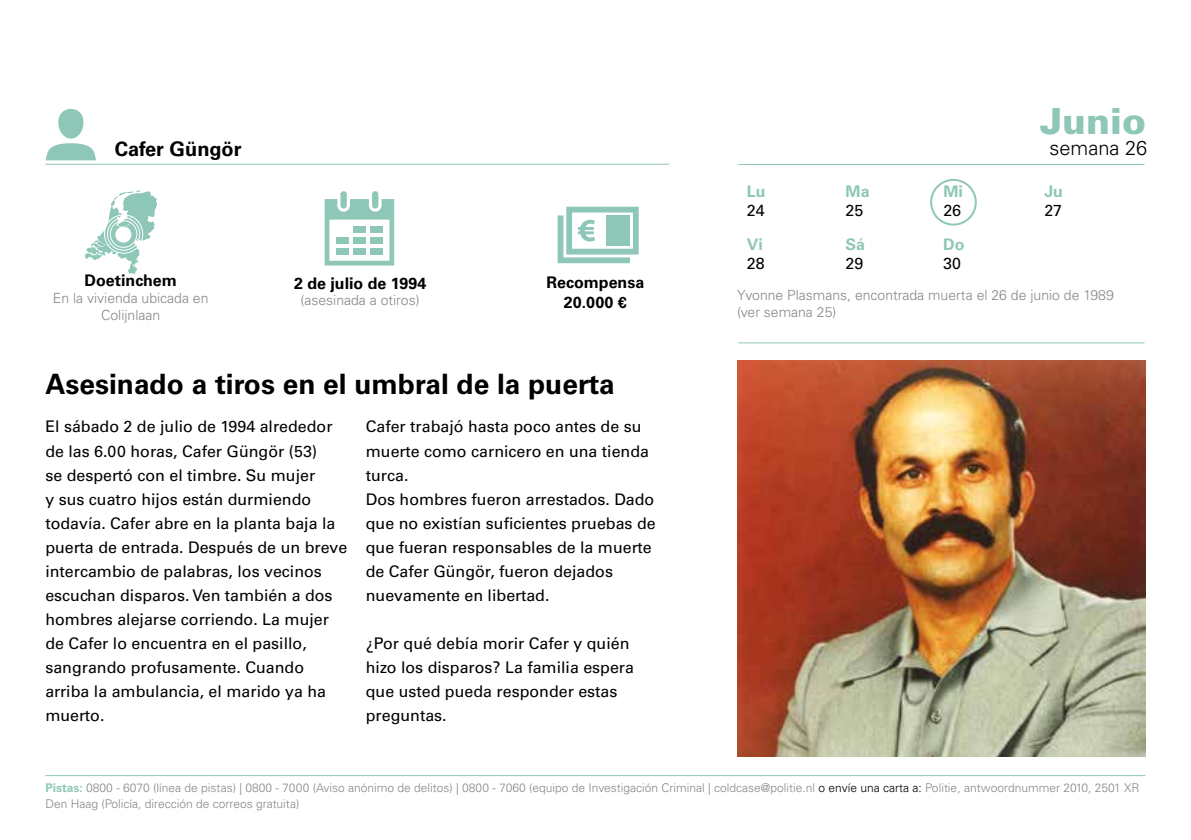
<style>
.page{position:relative;width:1191px;height:840px;background:#fff}
.page>*{position:absolute;margin:0;border:0;box-sizing:border-box;transform-origin:0 0}
.t1{font:900 36px "Univers LT Std";color:#8ec7b7}
.t2{font:700 28px "Univers LT Std";color:#000}
.t3{font:700 20px "Univers LT Std";color:#000}
.t4{font:300 20px "Univers LT Std";color:#000}
.t5{font:16px/24px "Univers LT Std";color:#000}
.t6{font:700 16px/19.2px "Univers LT Std";color:#000;text-align:center}
.t7{font:700 16px "Univers LT Std";color:#8ec7b7}
.t8{font:300 14px/16.8px "Univers LT Std";color:#878787;text-align:center}
.t9{font:300 12px/16px "Univers LT Std";color:#878787}
.s1{font-weight:700;color:#8ec7b7}
.s2{color:#000}
</style>
<div class="page">
<img style="left:737px;top:360px;width:408px;height:396px">
<hr style="left:738px;top:164px;width:406px;height:1px;background:#8ec7b7">
<hr style="left:45px;top:774px;width:1100px;height:1px;background:#8ec7b7">
<hr style="left:45px;top:164px;width:624px;height:1px;background:#8ec7b7">
<svg style="left:46px;top:143px;width:50px;height:17px"></svg>
<div style="left:58px;top:109px;width:25px;height:30px;background:#8ec7b7;border-radius:13px"></div>
<svg style="left:85px;top:190px;width:72px;height:83px"></svg>
<div style="left:115px;top:226px;width:16px;height:16px;background:#fff;border-radius:50%"></div>
<svg style="left:325px;top:199px;width:69px;height:66px"></svg>
<div style="left:340px;top:191px;width:7px;height:17px;background:#8ec7b7;border-radius:3px"></div>
<div style="left:372px;top:191px;width:6px;height:17px;background:#8ec7b7;border-radius:3px"></div>
<svg style="left:557px;top:206px;width:81px;height:57px"></svg>
<hr style="left:738px;top:342px;width:406px;height:1px;background:#8ec7b7">
<div style="left:930px;top:179px;width:46px;height:46px;border:2px solid #8ec7b7;border-radius:50%"></div>
<p class="t3" style="left:115px;top:137px;width:128px">Cafer Güngör</p>
<p class="t6" style="left:85px;top:271px;width:94px">Doetinchem</p>
<p class="t8" style="left:53px;top:289px;width:157px">En la vivienda ubicada en<br>Colijnlaan</p>
<p class="t6" style="left:294px;top:273px;width:134px">2 de julio de 1994</p>
<p class="t8" style="left:300px;top:292px;width:121px">(asesinada a otiros)</p>
<p class="t6" style="left:546px;top:273px;width:99px">Recompensa<br>20.000 €</p>
<h2 class="t2" style="left:45px;top:367px;width:571px">Asesinado a tiros en el umbral de la puerta</h2>
<p class="t5" style="left:45px;top:414px;width:303px">El sábado 2 de julio de 1994 alrededor de las 6.00 horas, Cafer Güngör (53)<br>se despertó con el timbre. Su mujer<br>y sus cuatro hijos están durmiendo todavía. Cafer abre en la planta baja la puerta de entrada. Después de un breve intercambio de palabras, los vecinos escuchan disparos. Ven también a dos hombres alejarse corriendo. La mujer de Cafer lo encuentra en el pasillo, sangrando profusamente. Cuando arriba la ambulancia, el marido ya ha muerto.</p>
<p class="t5" style="left:366px;top:414px;width:291px">Cafer trabajó hasta poco antes de su muerte como carnicero en una tienda turca.<br>Dos hombres fueron arrestados. Dado que no existían suficientes pruebas de que fueran responsables de la muerte de Cafer Güngör, fueron dejados nuevamente en libertad.</p>
<p class="t5" style="left:366px;top:630px;width:270px">¿Por qué debía morir Cafer y quién hizo los disparos? La familia espera que usted pueda responder estas preguntas.</p>
<p class="t7" style="left:747px;top:182px;width:20px">Lu</p>
<p class="t5" style="left:747px;top:198px;width:19px">24</p>
<p class="t7" style="left:845px;top:182px;width:25px">Ma</p>
<p class="t5" style="left:845px;top:199px;width:19px">25</p>
<p class="t7" style="left:943px;top:182px;width:21px">Mi</p>
<p class="t5" style="left:943px;top:198px;width:19px">26</p>
<h1 class="t1" style="left:1040px;top:98px;width:108px">Junio</h1>
<p class="t4" style="left:1049px;top:136px;width:99px">semana 26</p>
<p class="t7" style="left:1044px;top:182px;width:20px">Ju</p>
<p class="t5" style="left:1044px;top:198px;width:19px">27</p>
<p class="t7" style="left:845px;top:235px;width:21px">Sá</p>
<p class="t5" style="left:845px;top:251px;width:19px">29</p>
<p class="t7" style="left:747px;top:235px;width:17px">Vi</p>
<p class="t5" style="left:747px;top:251px;width:19px">28</p>
<p class="t7" style="left:943px;top:235px;width:23px">Do</p>
<p class="t5" style="left:943px;top:251px;width:19px">30</p>
<p class="t8" style="left:737px;top:287px;width:378px;text-align:left">Yvonne Plasmans, encontrada muerta el 26 de junio de 1989 (ver semana 25)</p>
<p class="t9" style="left:45px;top:779px;width:1095px"><span class="s1">Pistas:</span> 0800 - 6070 (línea de pistas) | 0800 - 7000 (Aviso anónimo de delitos) | 0800 - 7060 (equipo de Investigación Criminal | coldcase@politie.nl <span class="s2">o envíe una carta a:</span> Politie, antwoordnummer 2010, 2501 XR<br>Den Haag (Policía, dirección de correos gratuita)</p>
</div>
